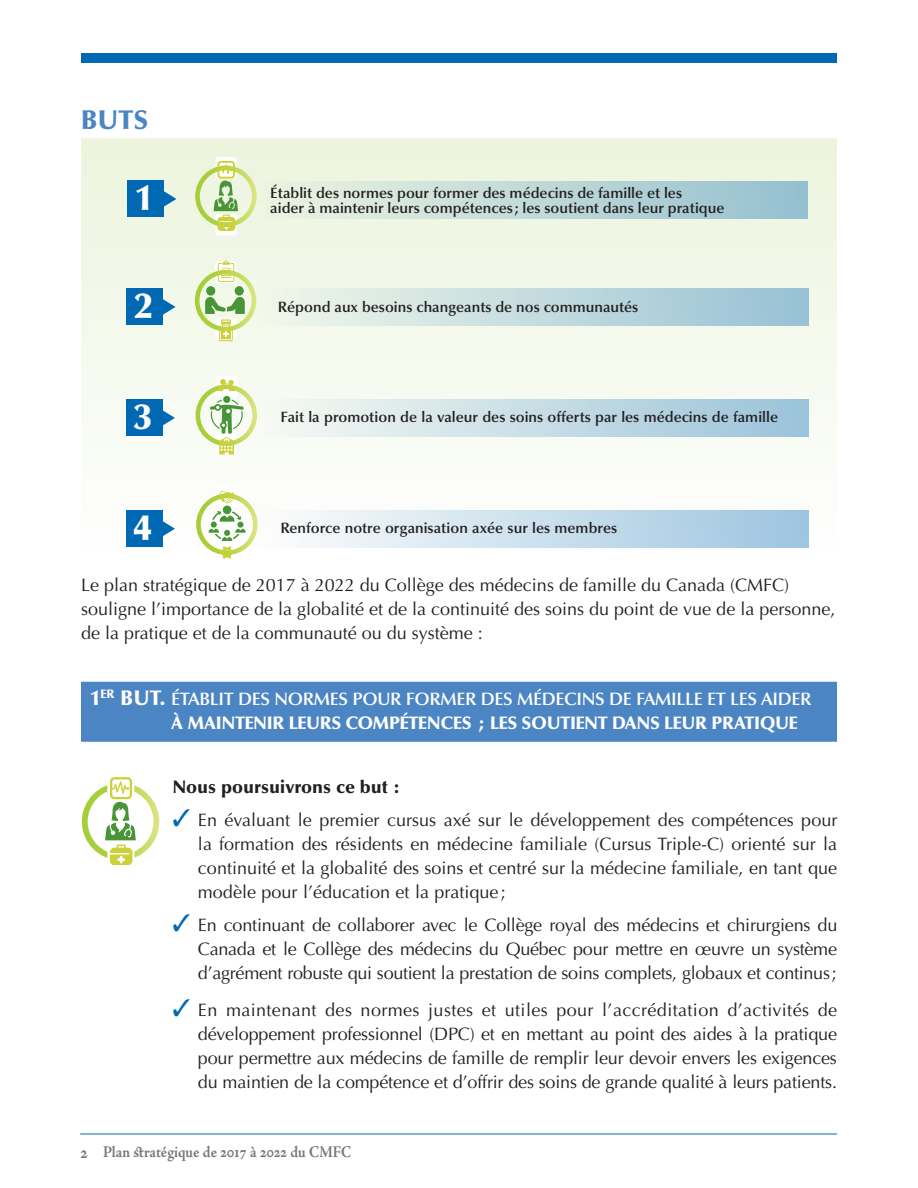
<style>
.page{position:relative;width:918px;height:1188px;background:#fff}
.page>*{position:absolute;margin:0;border:0;box-sizing:border-box;transform-origin:0 0}
.t1{font:900 36px "Optima";color:#fff}
.t2{font:900 27px "Optima";color:#4c85c3}
.t3{font:18px/24px "Optima";color:#231f20;text-align:justify}
.t4{font:600 18px/24px "Optima";letter-spacing:-.02em;color:#fff}
.t5{font:900 18px "Optima";color:#231f20}
.t6{font:700 16.5px "Adobe Jenson Pro";color:#76787b;scale:.9 1}
.t7{font:600 15px/15px "Optima";color:#231f20}
.s1{font-weight:900;font-size:21px}
.s2{font-weight:900}
.s3{color:#0168b3}
.s4{font-size:18px}
</style>
<div class="page">
<div style="left:81px;top:682px;width:756px;height:60px;background:#4c85c3"></div>
<div style="left:81px;top:138px;width:756px;height:418px;background:linear-gradient(to bottom,#ecf4dd,#fefffe)"></div>
<div style="left:260px;top:181px;width:548px;height:38px;background:linear-gradient(to right,#edf5e1,#94bfcf)"></div>
<hr style="left:80px;top:1134px;width:757px;height:1px;background:#0168b3">
<div style="left:81px;top:54px;width:756px;height:9px;background:#0168b3"></div>
<div style="left:215px;top:214px;width:22px;height:21px;background:#fff;border-radius:3px"></div>
<div style="left:215px;top:157px;width:22px;height:21px;background:#fff;border-radius:3px"></div>
<div style="left:216px;top:376px;width:21px;height:21px;background:#fff;border-radius:3px"></div>
<div style="left:216px;top:485px;width:22px;height:21px;background:#fff;border-radius:3px"></div>
<div style="left:127px;top:180px;width:37px;height:37px;background:#0168b3"></div>
<svg style="left:164px;top:189px;width:12px;height:20px"></svg>
<svg style="left:195px;top:161px;width:62px;height:70px;background:#d6e5b0"></svg>
<div style="left:126px;top:288px;width:37px;height:37px;background:#0168b3"></div>
<svg style="left:163px;top:297px;width:13px;height:20px"></svg>
<div style="left:126px;top:399px;width:36px;height:37px;background:#0168b3"></div>
<svg style="left:162px;top:408px;width:13px;height:20px"></svg>
<div style="left:126px;top:510px;width:36px;height:37px;background:#0168b3"></div>
<svg style="left:162px;top:518px;width:13px;height:21px"></svg>
<svg style="left:195px;top:261px;width:61px;height:80px;background:#d7e7b7"></svg>
<div style="left:206px;top:286px;width:9px;height:10px;background:#479536;border-radius:50%"></div>
<svg style="left:196px;top:379px;width:61px;height:75px"></svg>
<svg style="left:196px;top:491px;width:62px;height:68px"></svg>
<div style="left:258px;top:288px;width:550px;height:38px;background:linear-gradient(to right,#f2f7ea,#97c1d5)"></div>
<div style="left:258px;top:399px;width:550px;height:38px;background:linear-gradient(to right,#f7faf3,#9ac3db)"></div>
<div style="left:258px;top:510px;width:550px;height:38px;background:linear-gradient(to right,#fdfdfc,#9dc5e0)"></div>
<svg style="left:82px;top:777px;width:77px;height:88px"></svg>
<h2 class="t2" style="left:81px;top:104px;width:69px">BUTS</h2>
<p class="t1" style="left:135px;top:177px;width:19px">1</p>
<p class="t7" style="left:270px;top:186px;width:456px">Établit des normes pour former des médecins de famille et les<br>aider à maintenir leurs compétences; les soutient dans leur pratique</p>
<p class="t1" style="left:134px;top:285px;width:19px">2</p>
<p class="t1" style="left:134px;top:396px;width:19px">3</p>
<p class="t1" style="left:134px;top:507px;width:19px">4</p>
<p class="t7" style="left:278px;top:299px;width:362px">Répond aux besoins changeants de nos communautés</p>
<p class="t7" style="left:280px;top:410px;width:499px">Fait la promotion de la valeur des soins offerts par les médecins de famille</p>
<p class="t7" style="left:280px;top:521px;width:338px">Renforce notre organisation axée sur les membres</p>
<p class="t3" style="left:81px;top:573px;width:756px;text-align:left">Le plan stratégique de 2017 à 2022 du Collège des médecins de famille du Canada (CMFC) souligne l’importance de la globalité et de la continuité des soins du point de vue de la personne, de la pratique et de la communauté ou du système :</p>
<h3 class="t4" style="left:171px;top:687px;width:642px;text-indent:-81px"><span class="s1">1</span><sup>ER</sup> <span class="s1">BUT.</span> ÉTABLIT DES NORMES POUR FORMER DES MÉDECINS DE FAMILLE ET LES AIDER<br><span class="s2">À MAINTENIR LEURS COMPÉTENCES ; LES SOUTIENT DANS LEUR PRATIQUE</span></h3>
<p class="t5" style="left:172px;top:776px;width:230px">Nous poursuivrons ce but :</p>
<p class="t3" style="left:198px;top:808px;width:641px;text-indent:-25px"><span class="s3">✓</span> En évaluant le premier cursus axé sur le développement des compétences pour la formation des résidents en médecine familiale (Cursus Triple-C) orienté sur la continuité et la globalité des soins et centré sur la médecine familiale, en tant que modèle pour l’éducation et la pratique;</p>
<p class="t3" style="left:198px;top:913px;width:641px;text-indent:-25px"><span class="s3">✓</span> En continuant de collaborer avec le Collège royal des médecins et chirurgiens du Canada et le Collège des médecins du Québec pour mettre en œuvre un système d’agrément robuste qui soutient la prestation de soins complets, globaux et continus;</p>
<p class="t3" style="left:198px;top:998px;width:641px;text-indent:-25px"><span class="s3">✓</span> En maintenant des normes justes et utiles pour l’accréditation d’activités de développement professionnel (DPC) et en mettant au point des aides à la pratique pour permettre aux médecins de famille de remplir leur devoir envers les exigences du maintien de la compétence et d’offrir des soins de grande qualité à leurs patients.</p>
<h4 class="t6" style="left:80px;top:1143px;width:303px"><span class="s4">2</span> Plan sratégique de 2017 à 2022 du CMFC</h4>
</div>
